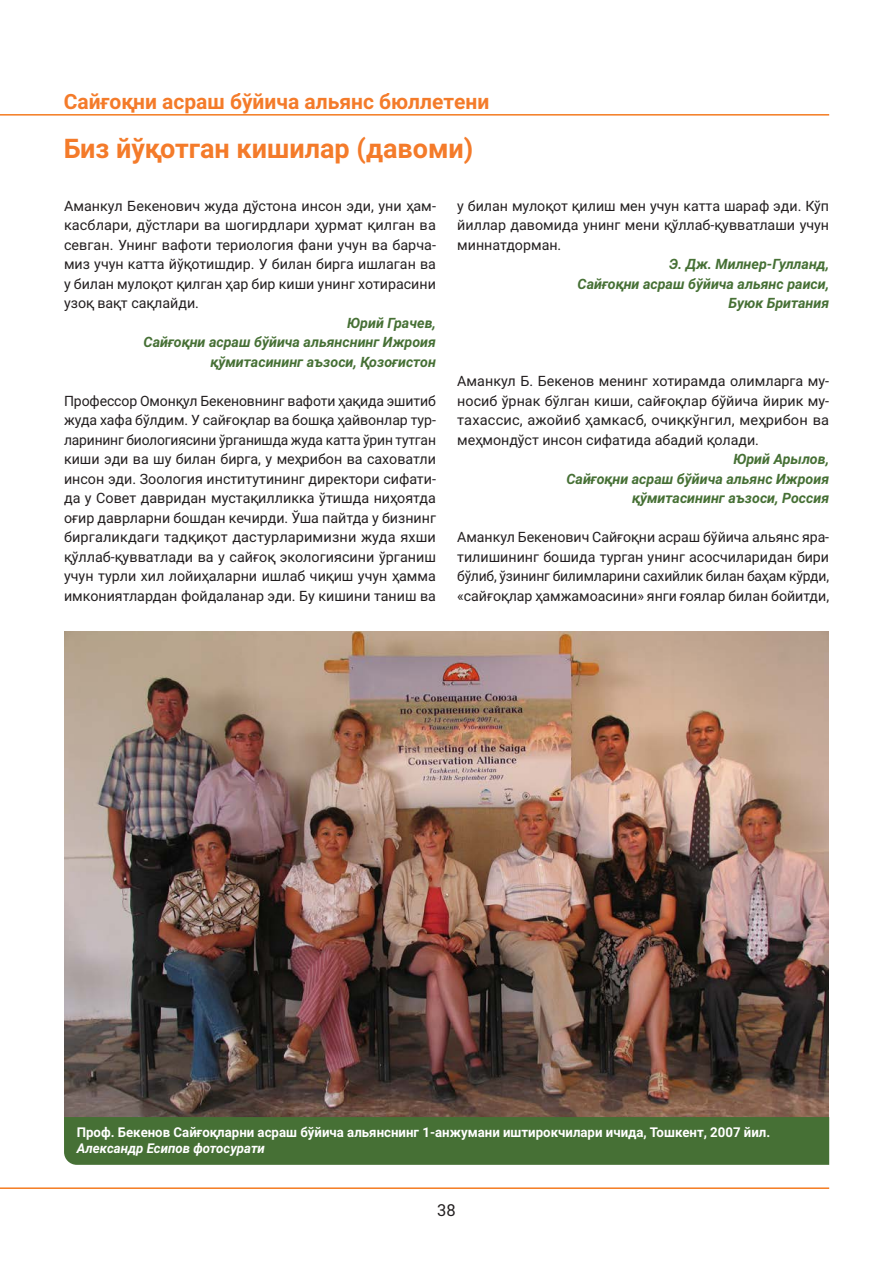
<style>
.page{position:relative;width:893px;height:1263px;background:#fff}
.page>*{position:absolute;margin:0;border:0;box-sizing:border-box;transform-origin:0 0}
.t1{font:700 27px "Roboto";color:#f47b2a}
.t2{font:700 21px "Roboto";color:#f47b2a}
.t3{font:16.5px "Roboto";color:#231f20}
.arcticle_text{font:14.25px/19.5px "Roboto";color:#231f20;text-align:justify}
.arcticle_text-2{font:italic 700 14.25px/19.5px "Roboto";color:#467035;text-align:right}
.Подпись_к_рисунку{font:700 13.5px/16.2px "Roboto";color:#fff}
.s1{font-style:italic}
</style>
<div class="page">
<hr style="left:0;top:1187px;width:829px;height:2px;background:#f47b21">
<hr style="left:0;top:114px;width:829px;height:2px;background:#f47b21">
<img style="left:64px;top:631px;width:765px;height:486px">
<div style="left:64px;top:1117px;width:765px;height:48px;background:#467035"></div>
<h2 class="t2" style="left:64px;top:87px;width:427px">Сайғоқни асраш бўйича альянс бюллетени</h2>
<p class="t1" style="left:64px;top:130px;width:411px">Биз йўқотган кишилар (давоми)</p>
<p class="arcticle_text" style="left:64px;top:195px;width:373px">Аманкул Бекенович жуда дўстона инсон эди, уни ҳам&shy;касблари, дўстлари ва шогирдлари ҳурмат қилган ва севган. Унинг вафоти териология фани учун ва барча&shy;миз учун катта йўқотишдир. У билан бирга ишлаган ва у билан мулоқот қилган ҳар бир киши унинг хотирасини узоқ вақт сақлайди.</p>
<p class="arcticle_text-2" style="left:144px;top:312px;width:294px">Юрий Грачев,<br>Сайғоқни асраш бўйича альянснинг Ижроия қўмитасининг аъзоси, Қозоғистон</p>
<p class="arcticle_text" style="left:64px;top:390px;width:374px">Профессор Омонқул Бекеновнинг вафоти ҳақида эшитиб жуда хафа бўлдим. У сайғоқлар ва бошқа ҳайвонлар тур&shy;ларининг биологиясини ўрганишда жуда катта ўрин тутган киши эди ва шу билан бирга, у меҳрибон ва саховатли инсон эди. Зоология институтининг директори сифати&shy;да у Совет давридан мустақилликка ўтишда ниҳоятда оғир даврларни бошдан кечирди. Ўша пайтда у бизнинг биргаликдаги тадқиқот дастурларимизни жуда яхши қўллаб-қувватлади ва у сайғоқ экологиясини ўрганиш учун турли хил лойиҳаларни ишлаб чиқиш учун ҳамма имкониятлардан фойдаланар эди. Бу кишини таниш ва</p>
<p class="arcticle_text" style="left:457px;top:195px;width:373px">у билан мулоқот қилиш мен учун катта шараф эди. Кўп йиллар давомида унинг мени қўллаб-қувватлаши учун миннатдорман.</p>
<p class="arcticle_text-2" style="left:578px;top:254px;width:253px">Э. Дж. Милнер-Гулланд,<br>Сайғоқни асраш бўйича альянс раиси,<br>Буюк Британия</p>
<p class="arcticle_text" style="left:457px;top:371px;width:373px">Аманкул Б. Бекенов менинг хотирамда олимларга му&shy;носиб ўрнак бўлган киши, сайғоқлар бўйича йирик му&shy;тахассис, ажойиб ҳамкасб, очиқкўнгил, меҳрибон ва меҳмондўст инсон сифатида абадий қолади.</p>
<p class="arcticle_text-2" style="left:566px;top:449px;width:264px">Юрий Арылов,<br>Сайғоқни асраш бўйича альянс Ижроия қўмитасининг аъзоси, Россия</p>
<p class="arcticle_text" style="left:457px;top:527px;width:373px">Аманкул Бекенович Сайғоқни асраш бўйича альянс яра&shy;тилишининг бошида турган унинг асосчиларидан бири бўлиб, ўзининг билимларини сахийлик билан баҳам кўрди, «сайғоқлар ҳамжамоасини» янги ғоялар билан бойитди,</p>
<p class="Подпись_к_рисунку" style="left:77px;top:1123px;width:695px">Проф. Бекенов Сайғоқларни асраш бўйича альянснинг 1-анжумани иштирокчилари ичида, Тошкент, 2007 йил.<br><span class="s1">Александр Есипов фотосурати</span></p>
<p class="t3" style="left:437px;top:1198px;width:20px">38</p>
</div>
